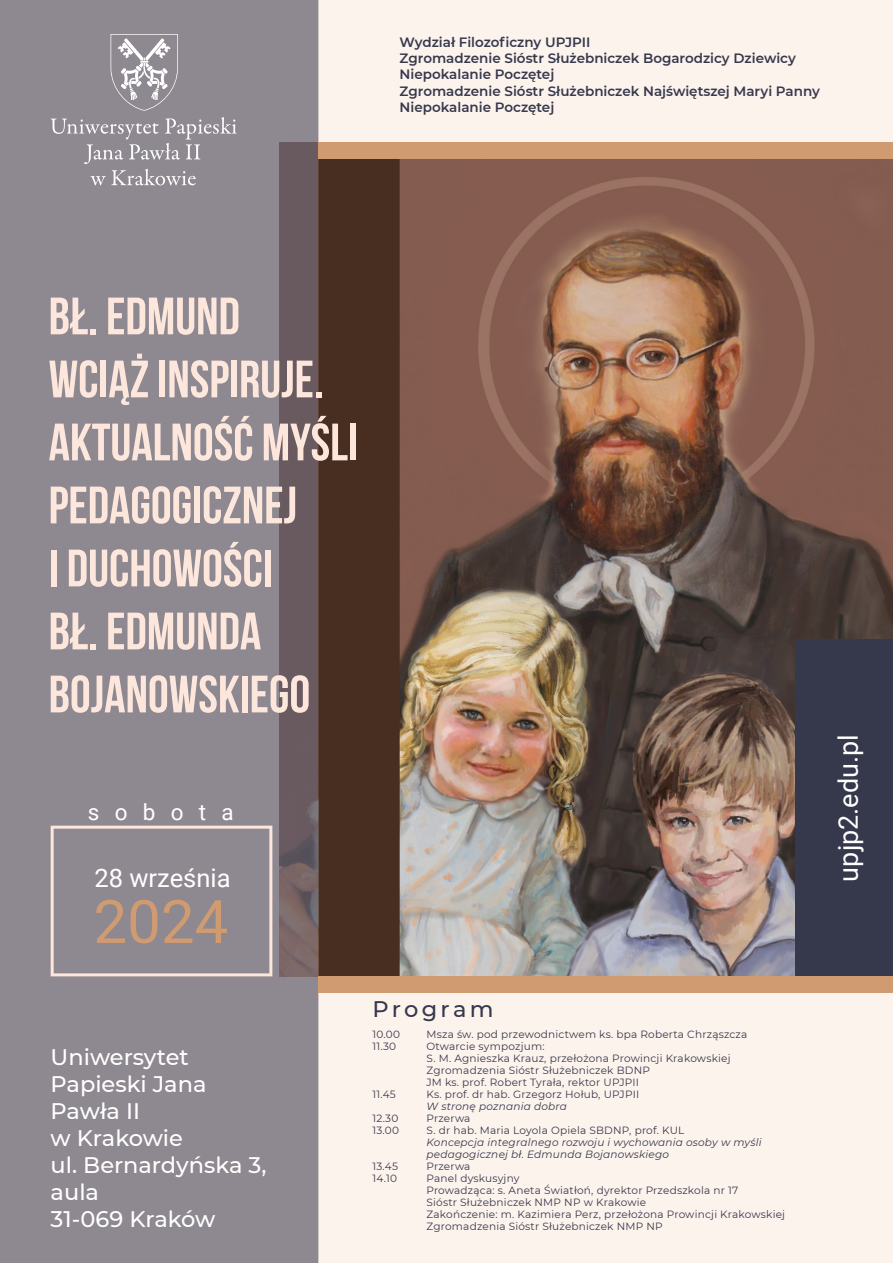
<style>
.page{position:relative;width:893px;height:1263px;background:#fdf3ed}
.page>*{position:absolute;margin:0;border:0;box-sizing:border-box;transform-origin:0 0}
._40_reg_left{font:60px "Roboto";color:#d09b70}
._80_73_bold_left{font:700 52.5px/63px "Bebas Neue";color:#fde7dc}
._18_reg_left{font:27px "Roboto";color:#fff}
._23_reg_left{font:25.5px "Roboto";color:#fff}
._17_medium_left{font:500 22.5px/27px "Montserrat";color:#fff}
._15_tr_150_reg_left{font:500 22.5px "Montserrat";letter-spacing:.145em;color:#36384b}
._15_tr_680_reg_left{font:22.5px "Roboto";letter-spacing:.68em;color:#fff}
._17_21_light_left{font:600 13.5px "Montserrat";color:#36384b}
._8_13_reg_left{font:10.5px "Montserrat";letter-spacing:.02em;color:#36384b}
._8_13_reg_left-2{font:italic 10.5px "Montserrat";letter-spacing:.02em;color:#36384b}
</style>
<div class="page">
<img style="left:400px;top:159px;width:493px;height:817px">
<svg style="left:0;top:0;width:318px;height:1263px;fill:#8e8890"></svg>
<div style="left:318px;top:159px;width:82px;height:817px;background:#482e21"></div>
<div style="left:795px;top:639px;width:98px;height:337px;background:#36384b"></div>
<div style="left:318px;top:143px;width:575px;height:16px;background:#d09b70"></div>
<div style="left:318px;top:976px;width:575px;height:16px;background:#d09b70"></div>
<div style="left:51px;top:826px;width:221px;height:150px;background:#8e8890"></div>
<svg style="left:111px;top:34px;width:67px;height:77px"></svg>
<svg style="left:51px;top:117px;width:186px;height:68px"></svg>
<p class="_17_21_light_left" style="left:400px;top:33px;width:192px">Wydział Filozoficzny UPJPII</p>
<p class="_17_21_light_left" style="left:400px;top:49px;width:398px">Zgromadzenie Sióstr Służebniczek Bogarodzicy Dziewicy</p>
<p class="_17_21_light_left" style="left:400px;top:65px;width:156px">Niepokalanie Poczętej</p>
<p class="_17_21_light_left" style="left:400px;top:81px;width:422px">Zgromadzenie Sióstr Służebniczek Najświętszej Maryi Panny</p>
<p class="_17_21_light_left" style="left:400px;top:97px;width:156px">Niepokalanie Poczętej</p>
<p class="_80_73_bold_left" style="left:49px;top:284px;width:311px">BŁ. EDMUND<br>WCIĄŻ INSPIRUJE.<br>AKTUALNOŚĆ MYŚLI<br>PEDAGOGICZNEJ</p>
<p class="_80_73_bold_left" style="left:49px;top:536px;width:226px">I DUCHOWOŚCI</p>
<p class="_80_73_bold_left" style="left:49px;top:599px;width:214px">BŁ. EDMUNDA</p>
<p class="_80_73_bold_left" style="left:49px;top:662px;width:263px">BOJANOWSKIEGO</p>
<p class="_15_tr_680_reg_left" style="left:88px;top:796px;width:147px">sobota</p>
<p class="_23_reg_left" style="left:94px;top:860px;width:138px">28 września</p>
<p class="_40_reg_left" style="left:93px;top:879px;width:136px">2024</p>
<p class="_17_medium_left" style="left:51px;top:1043px;width:140px">Uniwersytet</p>
<p class="_17_medium_left" style="left:51px;top:1070px;width:157px">Papieski Jana<br>Pawła II</p>
<p class="_17_medium_left" style="left:51px;top:1124px;width:134px">w Krakowie</p>
<p class="_17_medium_left" style="left:51px;top:1151px;width:217px">ul. Bernardyńska 3, aula</p>
<p class="_17_medium_left" style="left:51px;top:1205px;width:166px">31-069 Kraków</p>
<p class="_15_tr_150_reg_left" style="left:372px;top:993px;width:123px">Program</p>
<p class="_8_13_reg_left" style="left:372px;top:1026px;width:29px">10.00</p>
<p class="_8_13_reg_left" style="left:426px;top:1026px;width:322px">Msza św. pod przewodnictwem ks. bpa Roberta Chrząszcza</p>
<p class="_8_13_reg_left" style="left:372px;top:1038px;width:25px">11.30</p>
<p class="_8_13_reg_left" style="left:426px;top:1038px;width:120px">Otwarcie sympozjum:</p>
<p class="_8_13_reg_left" style="left:426px;top:1050px;width:306px">S. M. Agnieszka Krauz, przełożona Prowincji Krakowskiej</p>
<p class="_8_13_reg_left" style="left:426px;top:1062px;width:225px">Zgromadzenia Sióstr Służebniczek BDNP</p>
<p class="_8_13_reg_left" style="left:426px;top:1074px;width:214px">JM ks. prof. Robert Tyrała, rektor UPJPII</p>
<p class="_8_13_reg_left" style="left:372px;top:1086px;width:25px">11.45</p>
<p class="_8_13_reg_left" style="left:426px;top:1086px;width:214px">Ks. prof. dr hab. Grzegorz Hołub, UPJPII</p>
<p class="_8_13_reg_left-2" style="left:426px;top:1098px;width:142px">W stronę poznania dobra</p>
<p class="_8_13_reg_left" style="left:372px;top:1110px;width:27px">12.30</p>
<p class="_8_13_reg_left" style="left:426px;top:1110px;width:46px">Przerwa</p>
<p class="_8_13_reg_left" style="left:372px;top:1122px;width:28px">13.00</p>
<p class="_8_13_reg_left" style="left:426px;top:1122px;width:259px">S. dr hab. Maria Loyola Opiela SBDNP, prof. KUL</p>
<p class="_8_13_reg_left-2" style="left:426px;top:1134px;width:337px">Koncepcja integralnego rozwoju i wychowania osoby w myśli</p>
<p class="_8_13_reg_left-2" style="left:426px;top:1146px;width:244px">pedagogicznej bł. Edmunda Bojanowskiego</p>
<p class="_8_13_reg_left" style="left:372px;top:1158px;width:27px">13.45</p>
<p class="_8_13_reg_left" style="left:426px;top:1158px;width:46px">Przerwa</p>
<p class="_8_13_reg_left" style="left:372px;top:1170px;width:26px">14.10</p>
<p class="_8_13_reg_left" style="left:426px;top:1170px;width:95px">Panel dyskusyjny</p>
<p class="_8_13_reg_left" style="left:426px;top:1182px;width:313px">Prowadząca: s. Aneta Światłoń, dyrektor Przedszkola nr 17</p>
<p class="_8_13_reg_left" style="left:426px;top:1194px;width:221px">Sióstr Służebniczek NMP NP w Krakowie</p>
<p class="_8_13_reg_left" style="left:426px;top:1206px;width:360px">Zakończenie: m. Kazimiera Perz, przełożona Prowincji Krakowskiej</p>
<p class="_8_13_reg_left" style="left:426px;top:1218px;width:238px">Zgromadzenia Sióstr Służebniczek NMP NP</p>
<p class="_18_reg_left" style="left:829px;top:881px;width:149px;rotate:-90deg">upjp2.edu.pl</p>
</div>
